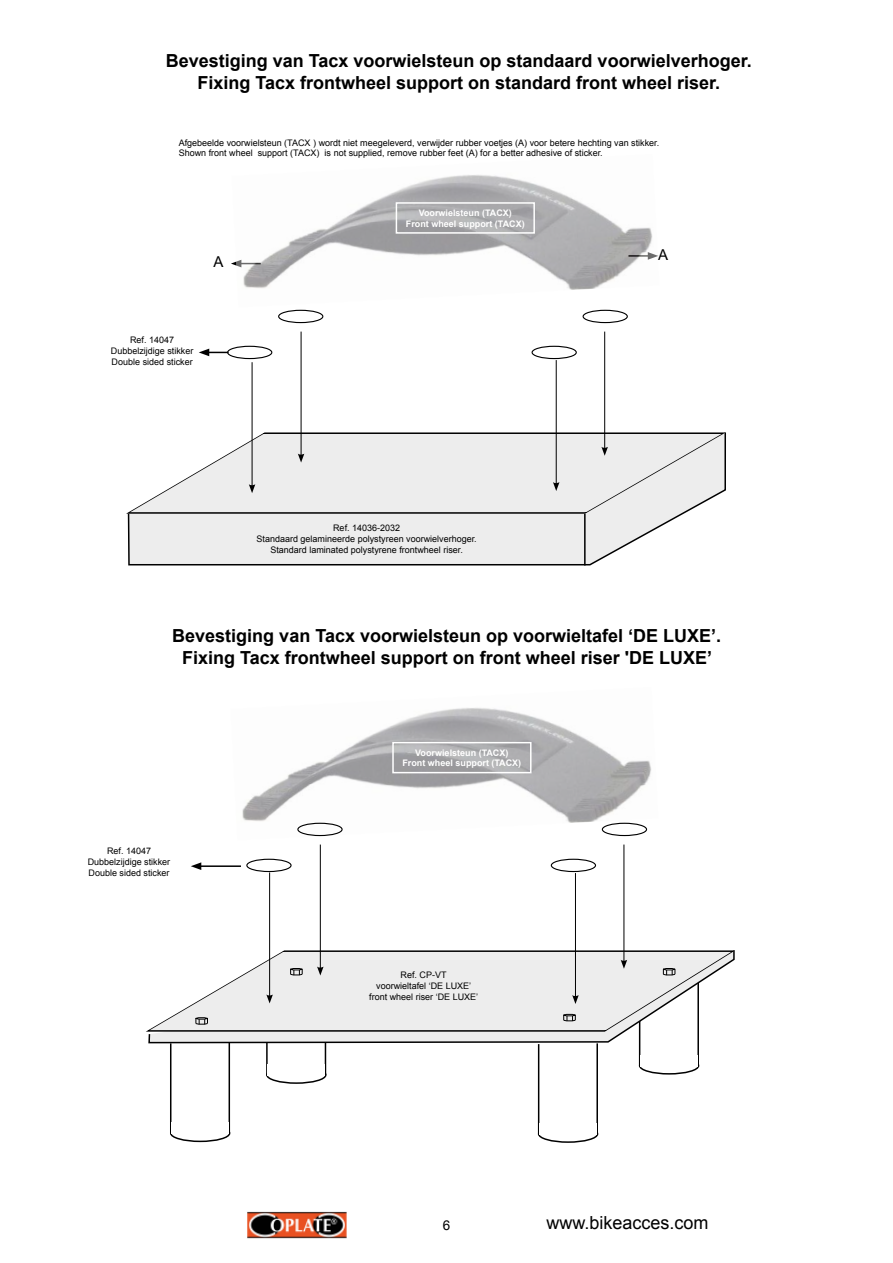
<style>
.page{position:relative;width:893px;height:1263px;background:#fff}
.page>*{position:absolute;margin:0;border:0;box-sizing:border-box;transform-origin:0 0}
.t1{font:700 18px/21.6px "Arial";color:#000;text-align:center}
.t2{font:18px "Arial";color:#000}
.t3{font:15px "Arial";color:#000}
.t4{font:13.5px "Arial";color:#000}
.t5{font:9px/10.8px "Arial";color:#000;text-align:center}
.t6{font:700 9px/10.8px "Arial";color:#fff;text-align:center}
</style>
<div class="page">
<img style="left:247px;top:1212px;width:100px;height:26px">
<svg style="left:127px;top:431px;width:556px;height:135px;background:#e7e7e7"></svg>
<svg style="left:126px;top:432px;width:600px;height:82px;background:#e6e6e6"></svg>
<hr style="left:584px;top:514px;width:2px;height:51px;background:#000">
<img style="left:231px;top:175px;width:427px;height:115px">
<div style="left:396px;top:202px;width:139px;height:32px;border:2px solid #fff"></div>
<svg style="left:199px;top:349px;width:30px;height:7px"></svg>
<hr style="left:252px;top:362px;width:1px;height:125px;background:#000">
<svg style="left:249px;top:484px;width:6px;height:9px"></svg>
<hr style="left:301px;top:332px;width:1px;height:124px;background:#000">
<svg style="left:298px;top:454px;width:6px;height:9px"></svg>
<hr style="left:556px;top:360px;width:1px;height:124px;background:#000">
<svg style="left:553px;top:482px;width:6px;height:9px"></svg>
<hr style="left:604px;top:332px;width:1px;height:117px;background:#000">
<svg style="left:601px;top:447px;width:7px;height:9px"></svg>
<div style="left:278px;top:310px;width:45px;height:13px;border:1px solid #000;border-radius:50%"></div>
<div style="left:227px;top:346px;width:45px;height:13px;border:1px solid #000;border-radius:50%"></div>
<div style="left:583px;top:310px;width:45px;height:13px;border:1px solid #000;border-radius:50%"></div>
<div style="left:531px;top:346px;width:46px;height:13px;border:1px solid #000;border-radius:50%"></div>
<img style="left:242px;top:708px;width:409px;height:129px">
<div style="left:392px;top:742px;width:139px;height:31px;border:2px solid #fff"></div>
<div style="left:639px;top:1057px;width:60px;height:17px;border:2px solid #000;border-radius:50%"></div>
<hr style="left:697px;top:975px;width:2px;height:91px;background:#000">
<hr style="left:639px;top:976px;width:1px;height:90px;background:#000">
<div style="left:640px;top:1054px;width:57px;height:12px;background:#fff"></div>
<div style="left:266px;top:1066px;width:61px;height:18px;border:2px solid #000;border-radius:50%"></div>
<hr style="left:325px;top:984px;width:1px;height:91px;background:#000">
<hr style="left:266px;top:985px;width:2px;height:91px;background:#000">
<div style="left:268px;top:1064px;width:57px;height:12px;background:#fff"></div>
<svg style="left:148px;top:949px;width:550px;height:95px"></svg>
<svg style="left:146px;top:950px;width:589px;height:82px"></svg>
<div style="left:170px;top:1124px;width:60px;height:18px;border:2px solid #000;border-radius:50%"></div>
<hr style="left:229px;top:1043px;width:1px;height:90px;background:#000">
<hr style="left:170px;top:1043px;width:1px;height:91px;background:#000">
<div style="left:171px;top:1122px;width:58px;height:12px;background:#fff"></div>
<div style="left:538px;top:1125px;width:60px;height:18px;border:2px solid #000;border-radius:50%"></div>
<hr style="left:596px;top:1043px;width:2px;height:91px;background:#000">
<hr style="left:538px;top:1044px;width:1px;height:91px;background:#000">
<div style="left:539px;top:1123px;width:57px;height:12px;background:#fff"></div>
<svg style="left:194px;top:1017px;width:15px;height:7px"></svg>
<svg style="left:289px;top:968px;width:15px;height:7px"></svg>
<svg style="left:562px;top:1014px;width:15px;height:7px"></svg>
<svg style="left:662px;top:968px;width:14px;height:7px"></svg>
<hr style="left:199px;top:865px;width:42px;height:2px;background:#000">
<svg style="left:191px;top:862px;width:10px;height:8px"></svg>
<hr style="left:320px;top:844px;width:1px;height:125px;background:#000">
<svg style="left:317px;top:966px;width:7px;height:9px"></svg>
<hr style="left:575px;top:873px;width:1px;height:124px;background:#000">
<svg style="left:572px;top:995px;width:7px;height:9px"></svg>
<hr style="left:624px;top:844px;width:1px;height:118px;background:#000">
<svg style="left:621px;top:960px;width:6px;height:9px"></svg>
<div style="left:297px;top:823px;width:46px;height:13px;border:1px solid #000;border-radius:50%"></div>
<div style="left:246px;top:859px;width:46px;height:13px;border:1px solid #000;border-radius:50%"></div>
<div style="left:602px;top:823px;width:45px;height:13px;border:1px solid #000;border-radius:50%"></div>
<div style="left:551px;top:859px;width:45px;height:13px;border:1px solid #000;border-radius:50%"></div>
<hr style="left:269px;top:872px;width:1px;height:125px;background:#000">
<svg style="left:266px;top:994px;width:7px;height:9px"></svg>
<h1 class="t1" style="left:166px;top:51px;width:587px">Bevestiging van Tacx voorwielsteun op standaard voorwielverhoger.<br>Fixing Tacx frontwheel support on standard front wheel riser.</h1>
<p class="t5" style="left:179px;top:137px;width:482px;text-align:left">Afgebeelde voorwielsteun (TACX ) wordt niet meegeleverd, verwijder rubber voetjes (A) voor betere hechting van stikker.<br>Shown front wheel support (TACX) is not supplied, remove rubber feet (A) for a better adhesive of sticker.</p>
<h2 class="t3" style="left:214px;top:252px;width:12px">A</h2>
<p class="t5" style="left:111px;top:335px;width:84px">Ref. 14047<br>Dubbelzijdige stikker<br>Double sided sticker</p>
<p class="t6" style="left:406px;top:208px;width:120px">Voorwielsteun (TACX)<br>Front wheel support (TACX)</p>
<p class="t5" style="left:257px;top:523px;width:222px">Ref. 14036-2032<br>Standaard gelamineerde polystyreen voorwielverhoger.<br>Standard laminated polystyrene frontwheel riser.</p>
<h2 class="t3" style="left:658px;top:245px;width:12px">A</h2>
<h1 class="t1" style="left:172px;top:625px;width:550px">Bevestiging van Tacx voorwielsteun op voorwieltafel ‘DE LUXE’.<br>Fixing Tacx frontwheel support on front wheel riser 'DE LUXE’</h1>
<p class="t5" style="left:88px;top:846px;width:84px">Ref. 14047<br>Dubbelzijdige stikker<br>Double sided sticker</p>
<p class="t6" style="left:402px;top:747px;width:120px">Voorwielsteun (TACX)<br>Front wheel support (TACX)</p>
<p class="t5" style="left:369px;top:970px;width:111px">Ref. CP-VT<br>voorwieltafel ‘DE LUXE’ front wheel riser ‘DE LUXE’</p>
<h3 class="t4" style="left:443px;top:1217px;width:9px">6</h3>
<h1 class="t2" style="left:546px;top:1211px;width:164px">www.bikeacces.com</h1>
</div>
